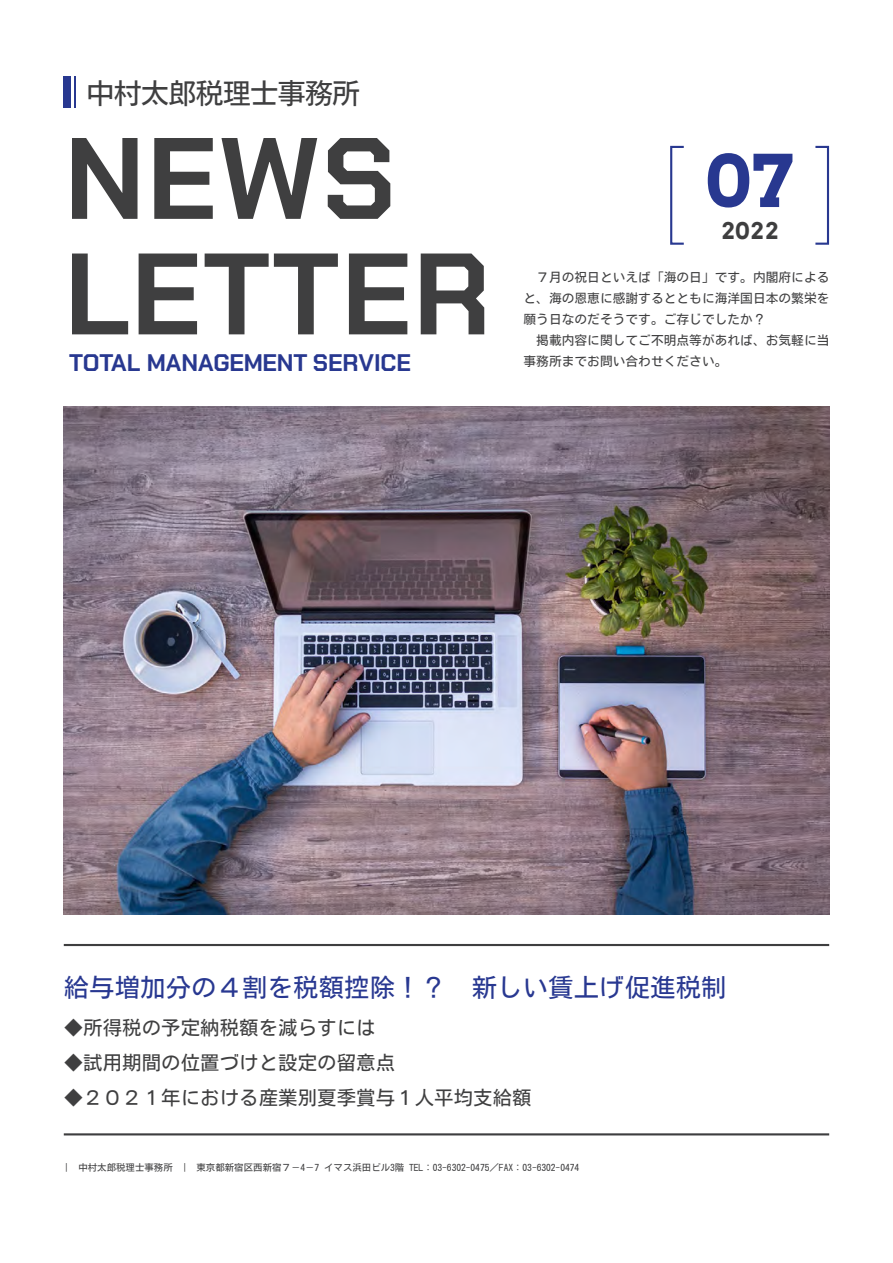
<style>
.page{position:relative;width:893px;height:1263px;background:#fff}
.page>*{position:absolute;margin:0;border:0;box-sizing:border-box;transform-origin:0 0}
.t1{font:700 115.5px/115.5px "Chakra Petch";letter-spacing:.015em;color:#3f3f40}
.t2{font:700 72px "Arvo";color:#283890}
.t3{font:28.5px "Motoya L Cedar W3 90 ms RKSJ H";letter-spacing:-.04em;color:#3f3f40}
.t4{font:25.5px "Motoya L Cedar W3 90 ms RKSJ H";color:#283891}
.t5{font:700 24px "Chakra Petch";color:#283890}
.t6{font:700 22.5px "Arvo";color:#3e3e3f}
.t7{font:19.5px "Motoya L Cedar W3 90 ms RKSJ H";color:#3f3f40}
.t8{font:12.75px/21px "Motoya L Cedar W3 90 ms RKSJ H";color:#3f3f40}
.t9{font:9.45px "Motoya L Cedar W3 90 ms RKSJ H";color:#3f3f40}
</style>
<div class="page">
<hr style="left:64px;top:1133px;width:765px;height:2px;background:#3e3e3f">
<hr style="left:64px;top:944px;width:765px;height:2px;background:#3e3e3f">
<div style="left:670px;top:146px;width:15px;height:99px;border:2px solid #283890"></div>
<div style="left:814px;top:146px;width:15px;height:99px;border:2px solid #283890"></div>
<img style="left:64px;top:406px;width:765px;height:508px">
<div style="left:64px;top:76px;width:7px;height:32px;background:#283890"></div>
<hr style="left:74px;top:76px;width:2px;height:32px;background:#283890">
<h3 class="t3" style="left:86px;top:79px;width:276px">中村太郎税理士事務所</h3>
<h1 class="t1" style="left:64px;top:122px;width:428px">NEWS<br>LETTER</h1>
<p class="t5" style="left:69px;top:348px;width:343px">TOTAL MANAGEMENT SERVICE</p>
<p class="t2" style="left:705px;top:136px;width:91px">07</p>
<p class="t6" style="left:721px;top:217px;width:58px">2022</p>
<p class="t8" style="left:524px;top:266px;width:307px">　７月の祝日といえば「海の日」です。内閣府によると、海の恩恵に感謝するとともに海洋国日本の繁栄を願う日なのだそうです。ご存じでしたか？<br>　掲載内容に関してご不明点等があれば、お気軽に当事務所までお問い合わせください。　</p>
<h3 class="t4" style="left:64px;top:975px;width:664px">給与増加分の４割を税額控除！？　新しい賃上げ促進税制</h3>
<h3 class="t7" style="left:64px;top:1018px;width:313px">◆所得税の予定納税額を減らすには</h3>
<h3 class="t7" style="left:64px;top:1052px;width:333px">◆試用期間の位置づけと設定の留意点</h3>
<h3 class="t7" style="left:64px;top:1087px;width:469px">◆２０２１年における産業別夏季賞与１人平均支給額</h3>
<p class="t9" style="left:64px;top:1163px;width:517px">| 中村太郎税理士事務所 | 東京都新宿区西新宿７－4－7 イマス浜田ビル3階 TEL：03-6302-0475／FAX：03-6302-0474</p>
</div>
